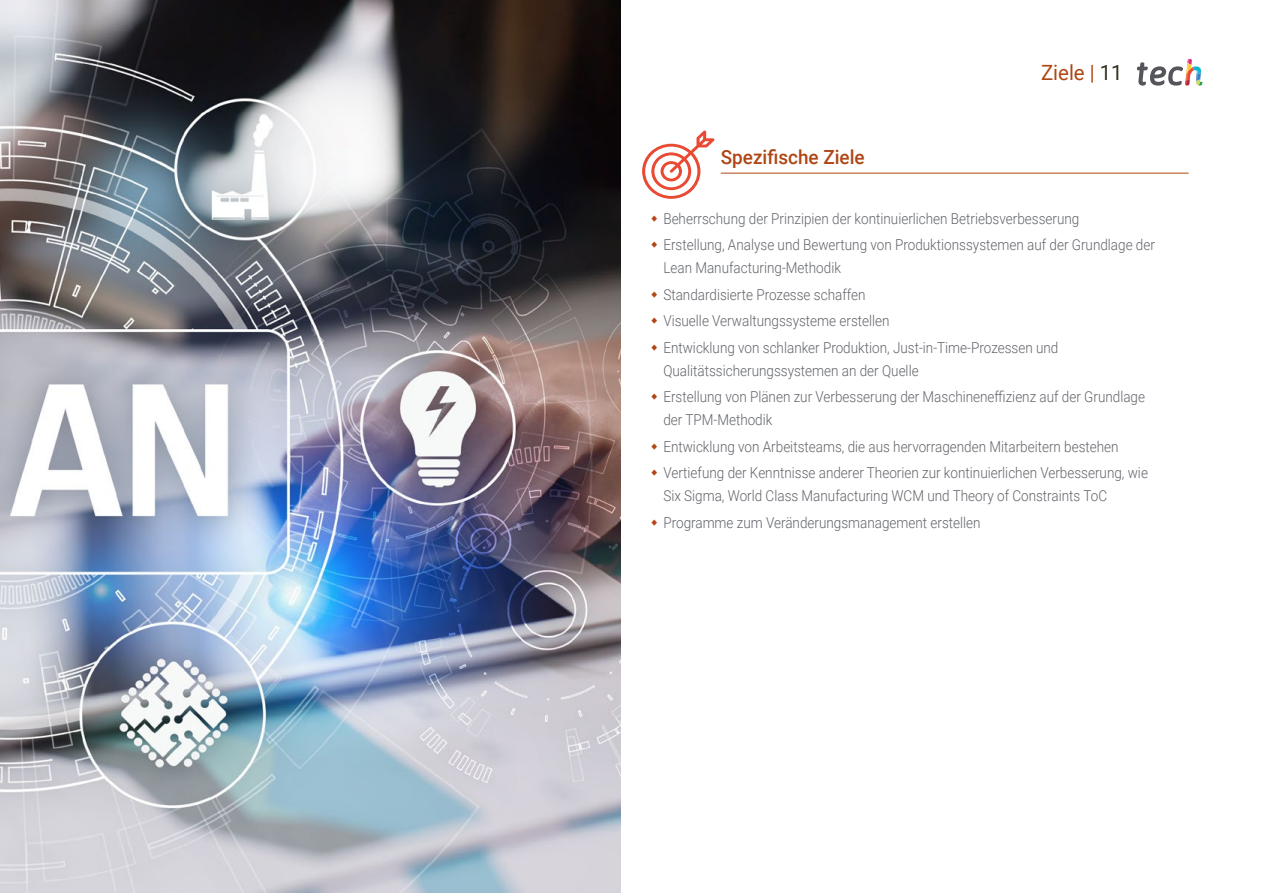
<style>
.page{position:relative;width:1263px;height:893px;background:#fff}
.page>*{position:absolute;margin:0;border:0;box-sizing:border-box;transform-origin:0 0}
.t1{font:21px "Roboto";color:#ae4615}
.t2{font:500 19.5px "Roboto";color:#ae4615}
.t3{font:300 15px/26.7px "Roboto";color:#61646a;scale:.9 1}
.s1{color:#312e20}
</style>
<div class="page">
<hr style="left:721px;top:173px;width:467px;height:1px;background:#ae4615">
<svg style="left:642px;top:130px;width:72px;height:69px"></svg>
<img style="left:0;top:0;width:621px;height:893px">
<svg style="left:1137px;top:59px;width:65px;height:27px"></svg>
<h2 class="t2" style="left:721px;top:144px;width:145px">Spezifische Ziele</h2>
<h1 class="t1" style="left:1041px;top:57px;width:83px">Ziele | <span class="s1">11</span></h1>
<p class="t3" style="left:663px;top:204px;width:548px">Beherrschung der Prinzipien der kontinuierlichen Betriebsverbesserung<br>Erstellung, Analyse und Bewertung von Produktionssystemen auf der Grundlage der</p>
<p class="t3" style="left:663px;top:254px;width:440px">Lean Manufacturing-Methodik<br>Standardisierte Prozesse schaffen<br>Visuelle Verwaltungssysteme erstellen<br>Entwicklung von schlanker Produktion, Just-in-Time-Prozessen und</p>
<p class="t3" style="left:663px;top:356px;width:537px">Qualitätssicherungssystemen an der Quelle<br>Erstellung von Plänen zur Verbesserung der Maschineneffizienz auf der Grundlage</p>
<p class="t3" style="left:663px;top:406px;width:540px">der TPM-Methodik<br>Entwicklung von Arbeitsteams, die aus hervorragenden Mitarbeitern bestehen<br>Vertiefung der Kenntnisse anderer Theorien zur kontinuierlichen Verbesserung, wie</p>
<p class="t3" style="left:663px;top:482px;width:495px">Six Sigma, World Class Manufacturing WCM und Theory of Constraints ToC<br>Programme zum Veränderungsmanagement erstellen</p>
</div>
